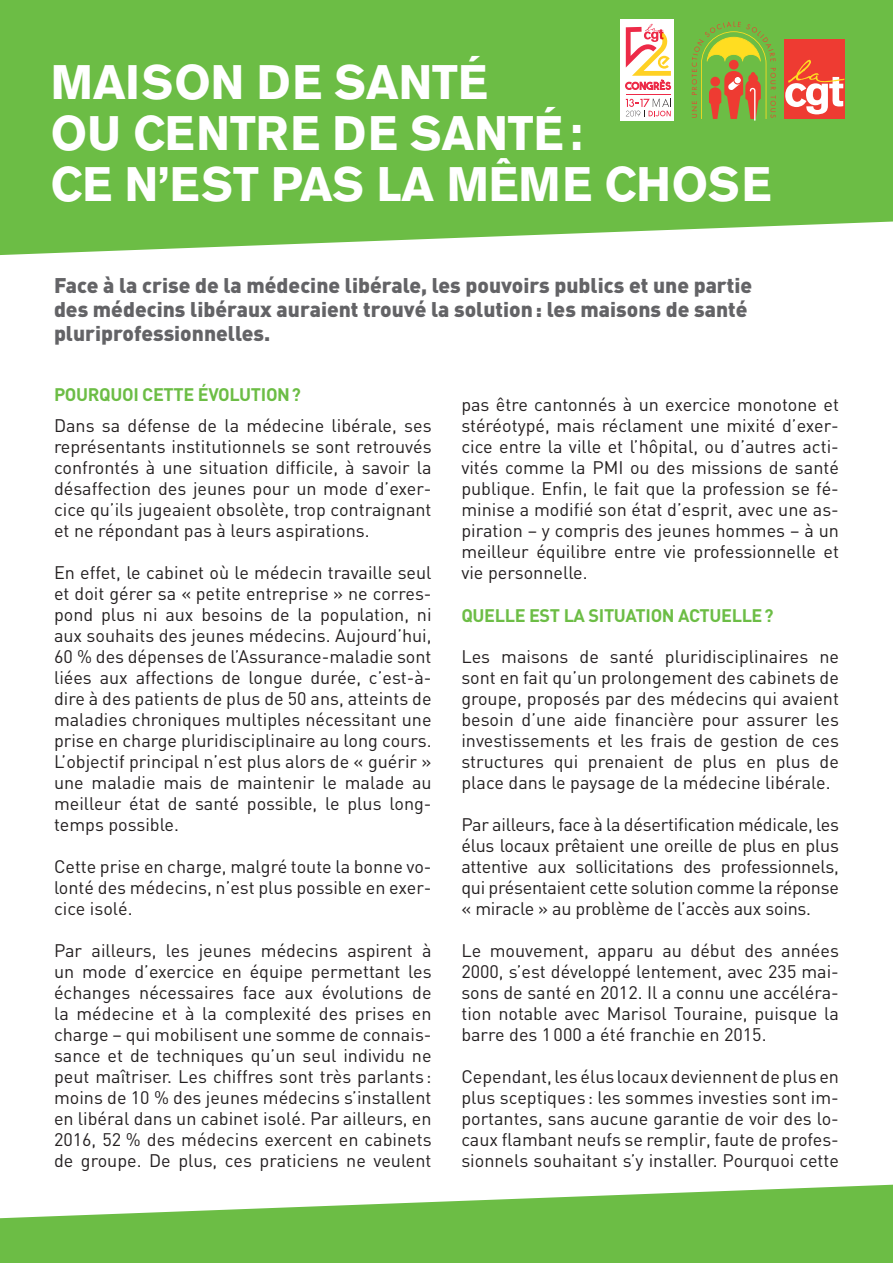
<style>
.page{position:relative;width:893px;height:1263px;background:#fff}
.page>*{position:absolute;margin:0;border:0;box-sizing:border-box;transform-origin:0 0}
.t1{font:700 48px/51px "Akzidenz Grotesk BE";color:#fff;scale:.96 1}
.t2{font:900 21px/24px "DIN";color:#636366}
.t3{font:18px/21px "DIN";color:#231f20;text-align:justify}
.t4{font:700 18px "DIN";letter-spacing:-.02em;color:#6cbd45}
</style>
<div class="page">
<svg style="left:0;top:0;width:893px;height:255px;background:#76c152"></svg>
<svg style="left:0;top:1185px;width:893px;height:78px;fill:#6cbd45"></svg>
<div style="left:621px;top:19px;width:53px;height:102px;background:#fff"></div>
<svg style="left:626px;top:99px;width:45px;height:17px"></svg>
<svg style="left:625px;top:24px;width:46px;height:66px"></svg>
<hr style="left:626px;top:94px;width:45px;height:1px;background:#ed2a47">
<svg style="left:692px;top:21px;width:84px;height:100px;background:#98a740"></svg>
<div style="left:784px;top:39px;width:60px;height:80px;background:#ee3b32"></div>
<svg style="left:785px;top:60px;width:59px;height:54px"></svg>
<h1 class="t1" style="left:51px;top:57px;width:752px">MAISON DE SANTÉ<br>OU CENTRE DE SANTÉ:<br>CE N’EST PAS LA MÊME CHOSE</h1>
<p class="t2" style="left:54px;top:273px;width:700px">Face à la crise de la médecine libérale, les pouvoirs publics et une partie des médecins libéraux auraient trouvé la solution: les maisons de santé pluriprofessionnelles.</p>
<p class="t4" style="left:54px;top:383px;width:248px">POURQUOI CETTE ÉVOLUTION?</p>
<p class="t3" style="left:54px;top:415px;width:379px">Dans sa défense de la médecine libérale, ses représentants institutionnels se sont retrouvés confrontés à une situation difficile, à savoir la désaffection des jeunes pour un mode d’exer&shy;cice qu’ils jugeaient obsolète, trop contraignant et ne répondant pas à leurs aspirations.</p>
<p class="t3" style="left:54px;top:562px;width:379px">En effet, le cabinet où le médecin travaille seul et doit gérer sa « petite entreprise » ne corres&shy;pond plus ni aux besoins de la population, ni aux souhaits des jeunes médecins. Aujourd’hui, 60 % des dépenses de l’Assurance-maladie sont liées aux affections de longue durée, c’est-à&shy;dire à des patients de plus de 50 ans, atteints de maladies chroniques multiples nécessitant une prise en charge pluridisciplinaire au long cours.<br>L’objectif principal n’est plus alors de « guérir » une maladie mais de maintenir le malade au meilleur état de santé possible, le plus long&shy;temps possible.</p>
<p class="t3" style="left:54px;top:856px;width:379px">Cette prise en charge, malgré toute la bonne vo&shy;lonté des médecins, n’est plus possible en exer&shy;cice isolé.</p>
<p class="t3" style="left:54px;top:940px;width:379px">Par ailleurs, les jeunes médecins aspirent à un mode d’exercice en équipe permettant les échanges nécessaires face aux évolutions de la médecine et à la complexité des prises en charge – qui mobilisent une somme de connais&shy;sance et de techniques qu’un seul individu ne peut maîtriser. Les chiffres sont très parlants : moins de 10 % des jeunes médecins s’installent en libéral dans un cabinet isolé. Par ailleurs, en 2016, 52 % des médecins exercent en cabinets de groupe. De plus, ces praticiens ne veulent</p>
<p class="t3" style="left:461px;top:394px;width:379px">pas être cantonnés à un exercice monotone et stéréotypé, mais réclament une mixité d’exer&shy;cice entre la ville et l’hôpital, ou d’autres acti&shy;vités comme la PMI ou des missions de santé publique. Enfin, le fait que la profession se fé&shy;minise a modifié son état d’esprit, avec une as&shy;piration – y compris des jeunes hommes – à un meilleur équilibre entre vie professionnelle et vie personnelle.</p>
<p class="t4" style="left:461px;top:604px;width:314px">QUELLE EST LA SITUATION ACTUELLE?</p>
<p class="t3" style="left:461px;top:646px;width:379px">Les maisons de santé pluridisciplinaires ne sont en fait qu’un prolongement des cabinets de groupe, proposés par des médecins qui avaient besoin d’une aide financière pour assurer les investissements et les frais de gestion de ces structures qui prenaient de plus en plus de place dans le paysage de la médecine libérale.</p>
<p class="t3" style="left:461px;top:814px;width:379px">Par ailleurs, face à la désertification médicale, les élus locaux prêtaient une oreille de plus en plus attentive aux sollicitations des professionnels, qui présentaient cette solution comme la réponse « miracle » au problème de l’accès aux soins.</p>
<p class="t3" style="left:461px;top:940px;width:379px">Le mouvement, apparu au début des années 2000, s’est développé lentement, avec 235 mai&shy;sons de santé en 2012. Il a connu une accéléra&shy;tion notable avec Marisol Touraine, puisque la barre des 1000 a été franchie en 2015.</p>
<p class="t3" style="left:461px;top:1066px;width:379px">Cependant, les élus locaux deviennent de plus en plus sceptiques : les sommes investies sont im&shy;portantes, sans aucune garantie de voir des lo&shy;caux flambant neufs se remplir, faute de profes&shy;sionnels souhaitant s’y installer. Pourquoi cette</p>
</div>
